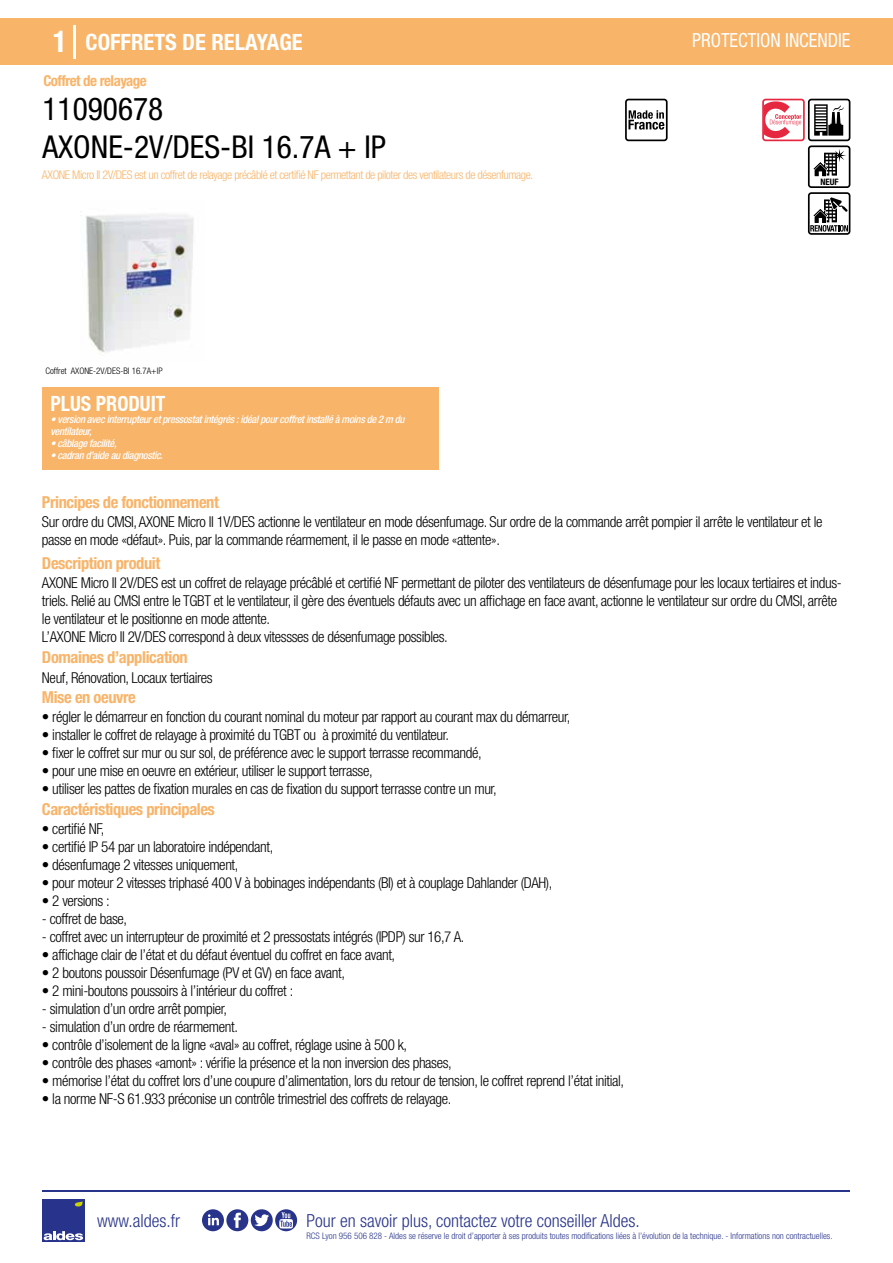
<style>
.page{position:relative;width:893px;height:1263px;background:#fff}
.page>*{position:absolute;margin:0;border:0;box-sizing:border-box;transform-origin:0 0}
.t1{font:condensed 31.5px/37.8px "Helvetica Neue LT Std";color:#000}
.t2{font:700 condensed 22.5px "Helvetica Neue LT Std";color:#fff}
.t3{font:700 condensed 21px "Helvetica Neue";color:#fff;scale:.95 1}
.t4{font:condensed 19.5px "Helvetica Neue LT Std";color:#fff;scale:.95 1}
.t5{font:300 condensed 18px "Helvetica Neue";color:#28348b}
.t6{font:700 condensed 16.5px "Helvetica Neue LT Std";letter-spacing:-.025em;color:#f8b469}
.t7{font:300 condensed 15px/18px "Helvetica Neue LT Std";letter-spacing:-.025em;color:#000}
.t8{font:700 condensed 15px "Helvetica Neue LT Std";letter-spacing:-.035em;color:#f8b469}
.t9{font:300 condensed 12px "Helvetica Neue LT Std";letter-spacing:-.035em;color:#f8b469}
.t10{font:italic 500 condensed 10.5px/12px "Helvetica Neue";letter-spacing:-.03em;color:#fff}
.t11{font:300 condensed 9px "Helvetica Neue";color:#28348b}
.t12{font:300 condensed 9px "Helvetica Neue";color:#000}
.t13{font:700 condensed 8.85px "Helvetica Neue";color:#000}
.s1{font-size:30px}
</style>
<div class="page">
<div style="left:1px;top:18px;width:892px;height:46px;background:#f8b469"></div>
<svg style="left:762px;top:99px;width:88px;height:136px"></svg>
<svg style="left:625px;top:99px;width:43px;height:42px"></svg>
<div style="left:42px;top:387px;width:396px;height:83px;background:#f8b469"></div>
<hr style="left:74px;top:25px;width:2px;height:33px;background:#fff">
<div style="left:42px;top:1199px;width:42px;height:43px;background:#28348b"></div>
<svg style="left:44px;top:1231px;width:39px;height:9px"></svg>
<svg style="left:75px;top:1201px;width:8px;height:5px"></svg>
<svg style="left:85px;top:214px;width:109px;height:140px"></svg>
<hr style="left:42px;top:1190px;width:808px;height:1px;background:#28348b">
<svg style="left:202px;top:1209px;width:95px;height:22px"></svg>
<h2 class="t2" style="left:53px;top:28px;width:251px"><span class="s1">1</span> COFFRETS DE RELAYAGE</h2>
<h3 class="t4" style="left:692px;top:29px;width:168px">PROTECTION INCENDIE</h3>
<p class="t8" style="left:43px;top:71px;width:105px">Coffret de relayage</p>
<h1 class="t1" style="left:42px;top:90px;width:345px">11090678<br>AXONE-2V/DES-BI 16.7A + IP</h1>
<p class="t9" style="left:42px;top:167px;width:493px">AXONE Micro II 2V/DES est un coffret de relayage précâblé et certifié NF permettant de piloter des ventilateurs de désenfumage.</p>
<p class="t12" style="left:69px;top:365px;width:156px">AXONE fermé, avec interrupteur et 2 pressostats</p>
<p class="t12" style="left:45px;top:365px;width:119px">Coffret AXONE-2V/DES-BI 16.7A+IP</p>
<h3 class="t3" style="left:50px;top:391px;width:122px">PLUS PRODUIT</h3>
<p class="t10" style="left:50px;top:413px;width:356px">• version avec interrupteur et pressostat intégrés : idéal pour coffret installé à moins de 2 m du ventilateur,</p>
<p class="t10" style="left:50px;top:437px;width:68px">• câblage facilité,</p>
<p class="t10" style="left:50px;top:449px;width:114px">• cadran d’aide au diagnostic.</p>
<p class="t6" style="left:42px;top:492px;width:179px">Principes de fonctionnement</p>
<p class="t13" style="left:820px;top:176px;width:20px">NEUF</p>
<p class="t7" style="left:42px;top:513px;width:782px">Sur ordre du CMSI, AXONE Micro II 1V/DES actionne le ventilateur en mode désenfumage. Sur ordre de la commande arrêt pompier il arrête le ventilateur et le passe en mode «défaut». Puis, par la commande réarmement, il le passe en mode «attente».</p>
<p class="t7" style="left:42px;top:573px;width:801px">AXONE Micro II 2V/DES est un coffret de relayage précâblé et certifié NF permettant de piloter des ventilateurs de désenfumage pour les locaux tertiaires et indus&shy;triels. Relié au CMSI entre le TGBT et le ventilateur, il gère des éventuels défauts avec un affichage en face avant, actionne le ventilateur sur ordre du CMSI, arrête le ventilateur et le positionne en mode attente.<br>L’AXONE Micro II 2V/DES correspond à deux vitessses de désenfumage possibles.</p>
<p class="t7" style="left:42px;top:668px;width:172px">Neuf, Rénovation, Locaux tertiaires</p>
<p class="t7" style="left:42px;top:708px;width:530px">• régler le démarreur en fonction du courant nominal du moteur par rapport au courant max du démarreur,</p>
<p class="t7" style="left:42px;top:726px;width:409px">• installer le coffret de relayage à proximité du TGBT ou à proximité du ventilateur.</p>
<p class="t7" style="left:42px;top:744px;width:441px">• fixer le coffret sur mur ou sur sol, de préférence avec le support terrasse recommandé,</p>
<p class="t7" style="left:42px;top:762px;width:332px">• pour une mise en oeuvre en extérieur, utiliser le support terrasse,</p>
<p class="t7" style="left:42px;top:780px;width:456px">• utiliser les pattes de fixation murales en cas de fixation du support terrasse contre un mur,</p>
<p class="t6" style="left:42px;top:553px;width:120px">Description produit</p>
<p class="t6" style="left:42px;top:647px;width:147px">Domaines d’application</p>
<p class="t6" style="left:42px;top:687px;width:95px">Mise en oeuvre</p>
<p class="t6" style="left:42px;top:799px;width:174px">Caractéristiques principales</p>
<p class="t7" style="left:42px;top:819px;width:64px">• certifié NF,</p>
<p class="t7" style="left:42px;top:837px;width:233px">• certifié IP 54 par un laboratoire indépendant,</p>
<p class="t7" style="left:42px;top:855px;width:198px">• désenfumage 2 vitesses uniquement,</p>
<p class="t7" style="left:42px;top:873px;width:512px">• pour moteur 2 vitesses triphasé 400 V à bobinages indépendants (BI) et à couplage Dahlander (DAH),</p>
<p class="t7" style="left:42px;top:891px;width:69px">• 2 versions :</p>
<p class="t7" style="left:42px;top:909px;width:87px">- coffret de base,</p>
<p class="t7" style="left:42px;top:927px;width:424px">- coffret avec un interrupteur de proximité et 2 pressostats intégrés (IPDP) sur 16,7 A.</p>
<p class="t7" style="left:42px;top:945px;width:355px">• affichage clair de l’état et du défaut éventuel du coffret en face avant,</p>
<p class="t7" style="left:42px;top:963px;width:305px">• 2 boutons poussoir Désenfumage (PV et GV) en face avant,</p>
<p class="t7" style="left:42px;top:981px;width:253px">• 2 mini-boutons poussoirs à l’intérieur du coffret :</p>
<p class="t7" style="left:42px;top:999px;width:187px">- simulation d’un ordre arrêt pompier,</p>
<p class="t7" style="left:42px;top:1017px;width:198px">- simulation d’un ordre de réarmement.</p>
<p class="t7" style="left:42px;top:1035px;width:367px">• contrôle d’isolement de la ligne «aval» au coffret, réglage usine à 500 k,</p>
<p class="t7" style="left:42px;top:1053px;width:411px">• contrôle des phases «amont» : vérifie la présence et la non inversion des phases,</p>
<p class="t7" style="left:42px;top:1071px;width:584px">• mémorise l’état du coffret lors d’une coupure d’alimentation, lors du retour de tension, le coffret reprend l’état initial,</p>
<p class="t7" style="left:42px;top:1089px;width:411px">• la norme NF-S 61.933 préconise un contrôle trimestriel des coffrets de relayage.</p>
<p class="t5" style="left:97px;top:1211px;width:84px">www.aldes.fr</p>
<p class="t5" style="left:306px;top:1211px;width:335px">Pour en savoir plus, contactez votre conseiller Aldes.</p>
<p class="t11" style="left:306px;top:1230px;width:528px">RCS Lyon 956 506 828 - Aldes se réserve le droit d’apporter à ses produits toutes modifications liées à l’évolution de la technique. - Informations non contractuelles.</p>
</div>
